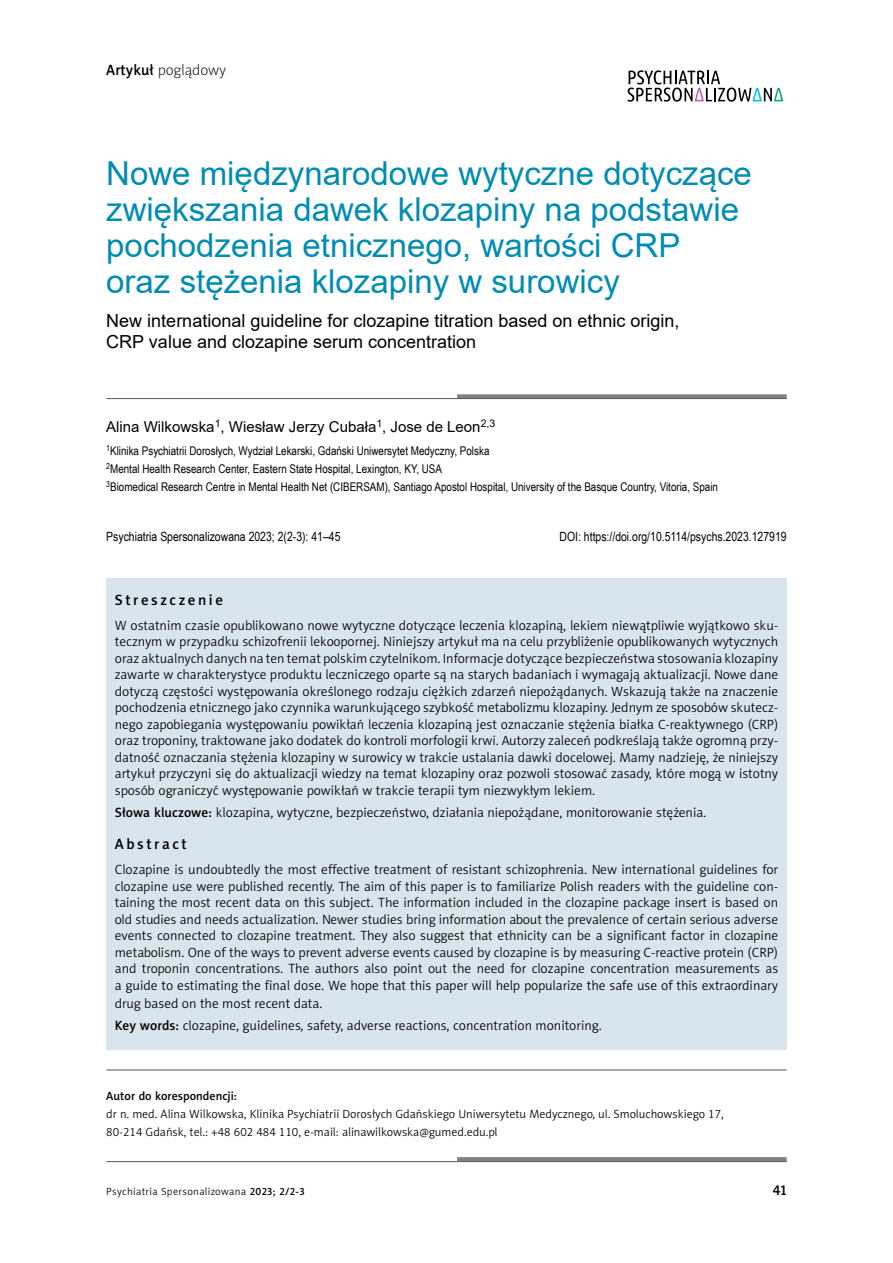
<style>
.page{position:relative;width:893px;height:1263px;background:#fff}
.page>*{position:absolute;margin:0;border:0;box-sizing:border-box;transform-origin:0 0}
.t1{font:33px/36px "Arial";color:#008cb3}
.t2{font:18px/21px "Arial";color:#000}
.t3{font:15px "Arial";color:#000}
.t4{font:15px "Naomi Sans EFN Medium";letter-spacing:.17em;color:#000}
.t5{font:15px "Naomi Sans EFN Thin";color:#000}
.t6{font:14.25px "Naomi Sans EFNPS Medium";color:#000}
.t7{font:13.5px/16.5px "Naomi Sans EFN Light";color:#000;text-align:justify}
.t8{font:12.75px "Arial Narrow";color:#000}
.t9{font:12px/18px "Arial Narrow";color:#000}
.t10{font:12px/18px "Naomi Sans EFN Light";color:#000}
.t11{font:12px "Naomi Sans EFN Medium";color:#000}
.t12{font:10.5px "Naomi Sans EFNPS Light";letter-spacing:.03em;color:#000}
.s1{font-family:"Naomi Sans EFN Medium"}
.s2{font-family:"Naomi Sans EFNPS Medium"}
</style>
<div class="page">
<svg style="left:627px;top:70px;width:156px;height:32px"></svg>
<div style="left:106px;top:578px;width:681px;height:471px;background:#d9e5ed"></div>
<div style="left:457px;top:394px;width:330px;height:5px;background:#808285"></div>
<hr style="left:106px;top:398px;width:681px;height:1px;background:#58595b">
<svg style="left:457px;top:1157px;width:330px;height:4px"></svg>
<hr style="left:106px;top:1161px;width:681px;height:1px;background:#58595b">
<hr style="left:106px;top:1069px;width:681px;height:1px;background:#58595b">
<p class="t5" style="left:106px;top:61px;width:121px"><span class="s1">Artykuł</span> poglądowy</p>
<h1 class="t1" style="left:106px;top:155px;width:647px">Nowe międzynarodowe wytyczne dotyczące zwiększania dawek klozapiny na podstawie pochodzenia etnicznego, wartości CRP oraz stężenia klozapiny w surowicy</h1>
<h2 class="t2" style="left:106px;top:310px;width:575px">New international guideline for clozapine titration based on ethnic origin,<br>CRP value and clozapine serum concentration</h2>
<p class="t3" style="left:106px;top:417px;width:390px">Alina Wilkowska<sup>1</sup>, Wiesław Jerzy Cubała<sup>1</sup>, Jose de Leon<sup>2,3</sup></p>
<p class="t9" style="left:106px;top:441px;width:613px"><sup>1</sup>Klinika Psychiatrii Dorosłych, Wydział Lekarski, Gdański Uniwersytet Medyczny, Polska<br><sup>2</sup>Mental Health Research Center, Eastern State Hospital, Lexington, KY, USA<br><sup>3</sup>Biomedical Research Centre in Mental Health Net (CIBERSAM), Santiago Apostol Hospital, University of the Basque Country, Vitoria, Spain</p>
<p class="t8" style="left:106px;top:527px;width:236px">Psychiatria Spersonalizowana 2023; 2(2-3): 41–45</p>
<p class="t8" style="left:559px;top:527px;width:229px">DOI: https://doi.org/10.5114/psychs.2023.127919</p>
<p class="t4" style="left:115px;top:591px;width:110px">Streszczenie</p>
<p class="t7" style="left:115px;top:617px;width:665px">W ostatnim czasie opublikowano nowe wytyczne dotyczące leczenia klozapiną, lekiem niewątpliwie wyjątkowo sku&shy;tecznym w przypadku schizofrenii lekoopornej. Niniejszy artykuł ma na celu przybliżenie opublikowanych wytycznych oraz aktualnych danych na ten temat polskim czytelnikom. Informacje dotyczące bezpieczeństwa stosowania klozapiny zawarte w charakterystyce produktu leczniczego oparte są na starych badaniach i wymagają aktualizacji. Nowe dane dotyczą częstości występowania określonego rodzaju ciężkich zdarzeń niepożądanych. Wskazują także na znaczenie pochodzenia etnicznego jako czynnika warunkującego szybkość metabolizmu klozapiny. Jednym ze sposobów skutecz&shy;nego zapobiegania występowaniu powikłań leczenia klozapiną jest oznaczanie stężenia białka C-reaktywnego (CRP) oraz troponiny, traktowane jako dodatek do kontroli morfologii krwi. Autorzy zaleceń podkreślają także ogromną przy&shy;datność oznaczania stężenia klozapiny w surowicy w trakcie ustalania dawki docelowej. Mamy nadzieję, że niniejszy artykuł przyczyni się do aktualizacji wiedzy na temat klozapiny oraz pozwoli stosować zasady, które mogą w istotny sposób ograniczyć występowanie powikłań w trakcie terapii tym niezwykłym lekiem.</p>
<p class="t7" style="left:115px;top:804px;width:593px"><span class="s1">Słowa kluczowe:</span> klozapina, wytyczne, bezpieczeństwo, działania niepożądane, monitorowanie stężenia.</p>
<p class="t4" style="left:115px;top:835px;width:73px">Abstract</p>
<p class="t7" style="left:115px;top:861px;width:665px">Clozapine is undoubtedly the most effective treatment of resistant schizophrenia. New international guidelines for clozapine use were published recently. The aim of this paper is to familiarize Polish readers with the guideline con&shy;taining the most recent data on this subject. The information included in the clozapine package insert is based on old studies and needs actualization. Newer studies bring information about the prevalence of certain serious adverse events connected to clozapine treatment. They also suggest that ethnicity can be a significant factor in clozapine metabolism. One of the ways to prevent adverse events caused by clozapine is by measuring C-reactive protein (CRP) and troponin concentrations. The authors also point out the need for clozapine concentration measurements as a guide to estimating the final dose. We hope that this paper will help popularize the safe use of this extraordinary</p>
<p class="t7" style="left:115px;top:992px;width:488px;line-height:22.2px">drug based on the most recent data.<br><span class="s1">Key words:</span> clozapine, guidelines, safety, adverse reactions, concentration monitoring.</p>
<p class="t11" style="left:106px;top:1089px;width:132px">Autor do korespondencji:</p>
<p class="t10" style="left:106px;top:1105px;width:619px">dr n. med. Alina Wilkowska, Klinika Psychiatrii Dorosłych Gdańskiego Uniwersytetu Medycznego, ul. Smoluchowskiego 17,<br>80-214 Gdańsk, tel.: +48 602 484 110, e-mail: alinawilkowska@gumed.edu.pl</p>
<p class="t12" style="left:106px;top:1185px;width:200px">Psychiatria Spersonalizowana <span class="s2">2023; 2/2-3</span></p>
<p class="t6" style="left:773px;top:1182px;width:15px">41</p>
</div>
